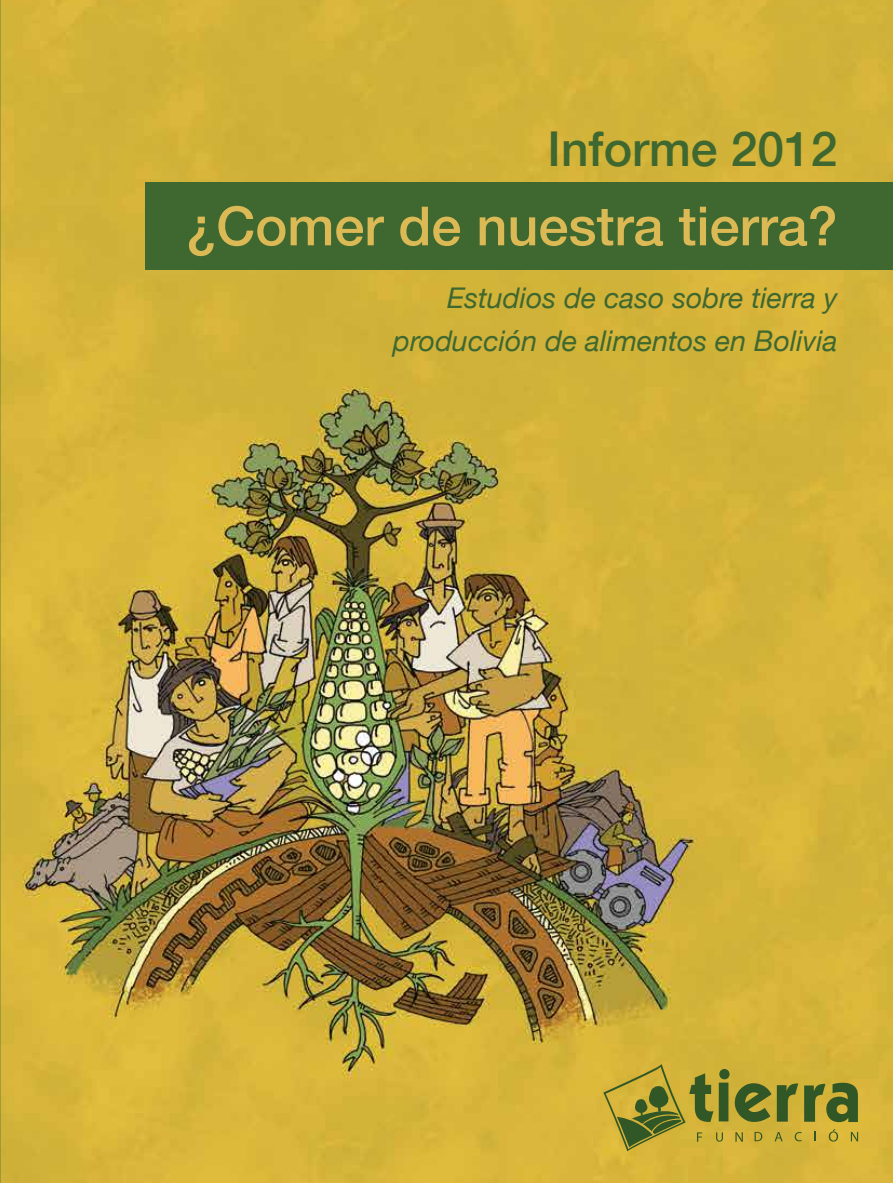
<style>
.page{position:relative;width:893px;height:1183px;background:#fff}
.page>*{position:absolute;margin:0;border:0;box-sizing:border-box;transform-origin:0 0}
.t1{font:500 54px "Helvetica Neue";color:#dbba56}
.t2{font:500 48px "Helvetica Neue";color:#3f6730}
.t3{font:italic 28.5px/43px "Helvetica Neue";color:#3f6730;text-align:right}
</style>
<div class="page">
<img style="left:1px;top:0;width:892px;height:1182px">
<div style="left:146px;top:182px;width:747px;height:88px;background:#3f6730"></div>
<svg style="left:735px;top:1131px;width:8px;height:10px"></svg>
<svg style="left:754px;top:1131px;width:8px;height:9px"></svg>
<svg style="left:775px;top:1131px;width:8px;height:9px"></svg>
<svg style="left:795px;top:1131px;width:7px;height:9px"></svg>
<svg style="left:829px;top:1128px;width:9px;height:13px"></svg>
<svg style="left:851px;top:1131px;width:7px;height:10px"></svg>
<svg style="left:804px;top:1082px;width:54px;height:39px;background:#6d782c"></svg>
<svg style="left:735px;top:1082px;width:36px;height:39px"></svg>
<svg style="left:777px;top:1083px;width:21px;height:38px"></svg>
<svg style="left:603px;top:1063px;width:126px;height:87px;background:#a79a34"></svg>
<hr style="left:0;top:0;width:1px;height:1182px;background:#3f6730">
<h2 class="t2" style="left:548px;top:120px;width:291px">Informe 2012</h2>
<h1 class="t1" style="left:186px;top:193px;width:653px">¿Comer de nuestra tierra?</h1>
<p class="t3" style="left:393px;top:276px;width:446px">Estudios de caso sobre tierra y producción de alimentos en Bolivia</p>
</div>
